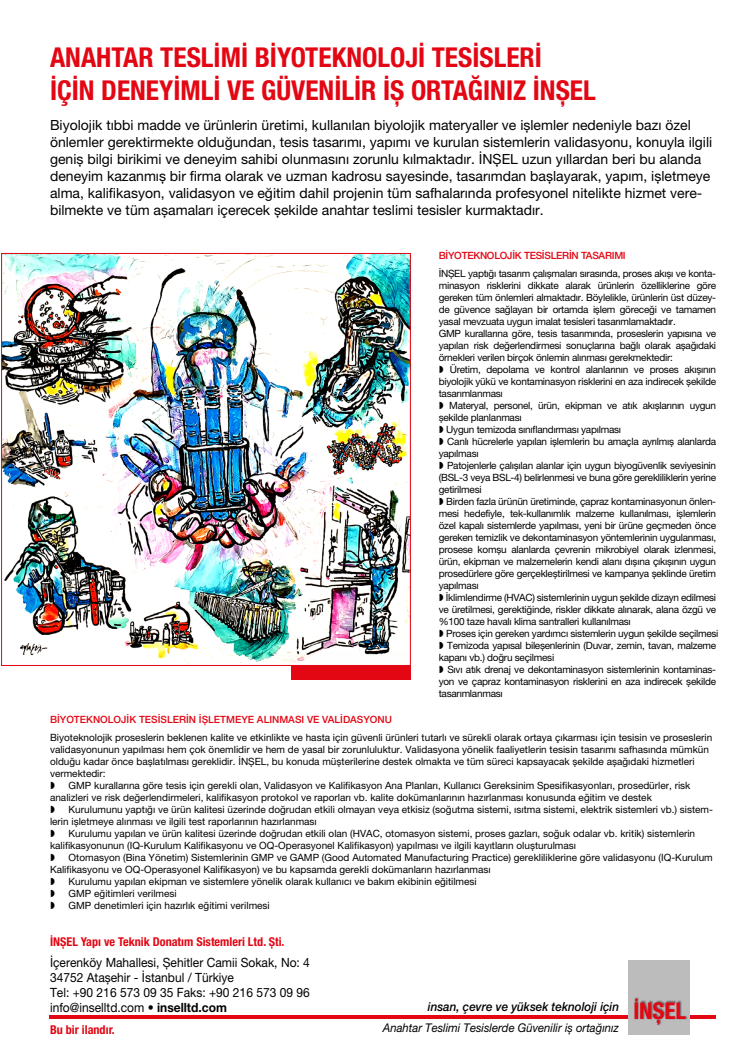
<style>
.page{position:relative;width:752px;height:1063px;background:#fff}
.page>*{position:absolute;margin:0;border:0;box-sizing:border-box;transform-origin:0 0}
.t1{font:700 condensed 27.4px/32.9px "Helvetica Neue LT Pro";color:#e30613}
.t2{font:700 condensed 23px "Helvetica Neue LT Pro";color:#e30613}
.t3{font:14px/17px "Helvetica Neue LT Pro";color:#000}
.t4{font:12.7px/15px "Helvetica Neue LT Pro";color:#000;scale:.94 1}
.t5{font:italic 500 12.4px "Helvetica Neue LT Pro";color:#000;scale:.94 1}
.t6{font:700 condensed 12.2px "Helvetica Neue LT Pro";color:#e30613}
.t7{font:italic 12px "Helvetica Neue LT Pro";color:#000;scale:.94 1}
.t8{font:10px/12px "Helvetica Neue LT Pro";letter-spacing:-.025em;color:#000}
.t9{font:10px "Helvetica Neue LT Pro";color:#000}
.t10{font:500 10px "Helvetica Neue LT Pro";color:#e30613}
.t11{font:500 10px "Helvetica Neue LT Pro";letter-spacing:-.025em;color:#e30613}
.s1{font-weight:700}
</style>
<div class="page">
<div style="left:291px;top:651px;width:119px;height:29px;background:#e30613"></div>
<img style="left:3px;top:255px;width:405px;height:409px">
<hr style="left:50px;top:1015px;width:665px;height:4px;background:#e30613">
<div style="left:628px;top:961px;width:61px;height:74px;background:#bdbcbd"></div>
<img style="left:634px;top:997px;width:54px;height:28px">
<h1 class="t1" style="left:50px;top:41px;width:547px">ANAHTAR TESLİMİ BİYOTEKNOLOJİ TESİSLERİ<br>İÇİN DENEYİMLİ VE GÜVENİLİR İȘ ORTAĞINIZ İNȘEL</h1>
<p class="t3" style="left:50px;top:116px;width:663px">Biyolojik tıbbi madde ve ürünlerin üretimi, kullanılan biyolojik materyaller ve ișlemler nedeniyle bazı özel önlemler gerektirmekte olduğundan, tesis tasarımı, yapımı ve kurulan sistemlerin validasyonu, konuyla ilgili geniș bilgi birikimi ve deneyim sahibi olunmasını zorunlu kılmaktadır. İNȘEL uzun yıllardan beri bu alanda deneyim kazanmıș bir firma olarak ve uzman kadrosu sayesinde, tasarımdan bașlayarak, yapım, ișletmeye alma, kalifikasyon, validasyon ve eğitim dahil projenin tüm safhalarında profesyonel nitelikte hizmet vere&shy;bilmekte ve tüm așamaları içerecek șekilde anahtar teslimi tesisler kurmaktadır.</p>
<p class="t11" style="left:438px;top:250px;width:188px">BİYOTEKNOLOJİK TESİSLERİN TASARIMI</p>
<p class="t8" style="left:438px;top:267px;width:279px">İNȘEL yaptığı tasarım çalıșmaları sırasında, proses akıșı ve konta&shy;minasyon risklerini dikkate alarak ürünlerin özelliklerine göre gereken tüm önlemleri almaktadır. Böylelikle, ürünlerin üst düzey&shy;de güvence sağlayan bir ortamda ișlem göreceği ve tamamen yasal mevzuata uygun imalat tesisleri tasarımlamaktadır.<br>GMP kurallarına göre, tesis tasarımında, proseslerin yapısına ve yapılan risk değerlendirmesi sonuçlarına bağlı olarak așağıdaki örnekleri verilen birçok önlemin alınması gerekmektedir:</p>
<p class="t8" style="left:438px;top:363px;width:279px;text-align:justify;text-indent:11px">Üretim, depolama ve kontrol alanlarının ve proses akıșının biyolojik yükü ve kontaminasyon risklerini en aza indirecek șekilde tasarımlanması</p>
<p class="t8" style="left:449px;top:399px;width:268px">Materyal, personel, ürün, ekipman ve atık akıșlarının uygun</p>
<p class="t8" style="left:438px;top:411px;width:84px">șekilde planlanması</p>
<p class="t8" style="left:446px;top:423px;width:176px">Uygun temizoda sınıflandırması yapılması</p>
<p class="t8" style="left:447px;top:435px;width:270px">Canlı hücrelerle yapılan ișlemlerin bu amaçla ayrılmıș alanlarda</p>
<p class="t8" style="left:438px;top:447px;width:41px">yapılması</p>
<p class="t8" style="left:447px;top:459px;width:270px">Patojenlerle çalıșılan alanlar için uygun biyogüvenlik seviyesinin</p>
<p class="t8" style="left:438px;top:471px;width:279px">(BSL-3 veya BSL-4) belirlenmesi ve buna göre gerekliliklerin yerine</p>
<p class="t8" style="left:438px;top:483px;width:44px">getirilmesi</p>
<p class="t8" style="left:446px;top:495px;width:271px">Birden fazla ürünün üretiminde, çapraz kontaminasyonun önlen-</p>
<p class="t8" style="left:438px;top:507px;width:279px">mesi hedefiyle, tek-kullanımlık malzeme kullanılması, ișlemlerin</p>
<p class="t8" style="left:438px;top:519px;width:279px">özel kapalı sistemlerde yapılması, yeni bir ürüne geçmeden önce</p>
<p class="t8" style="left:438px;top:531px;width:279px">gereken temizlik ve dekontaminasyon yöntemlerinin uygulanması,</p>
<p class="t8" style="left:438px;top:543px;width:279px">prosese komșu alanlarda çevrenin mikrobiyel olarak izlenmesi,</p>
<p class="t8" style="left:438px;top:555px;width:279px">ürün, ekipman ve malzemelerin kendi alanı dıșına çıkıșının uygun</p>
<p class="t8" style="left:438px;top:567px;width:279px">prosedürlere göre gerçekleștirilmesi ve kampanya șeklinde üretim</p>
<p class="t8" style="left:438px;top:579px;width:41px">yapılması</p>
<p class="t8" style="left:445px;top:591px;width:271px">İklimlendirme (HVAC) sistemlerinin uygun șekilde dizayn edilmesi</p>
<p class="t8" style="left:438px;top:603px;width:279px">ve üretilmesi, gerektiğinde, riskler dikkate alınarak, alana özgü ve</p>
<p class="t8" style="left:438px;top:615px;width:193px">%100 taze havalı klima santralleri kullanılması</p>
<p class="t8" style="left:446px;top:627px;width:273px">Proses için gereken yardımcı sistemlerin uygun șekilde seçilmesi</p>
<p class="t8" style="left:447px;top:639px;width:270px">Temizoda yapısal bileșenlerinin (Duvar, zemin, tavan, malzeme</p>
<p class="t8" style="left:438px;top:651px;width:117px">kapanı vb.) doğru seçilmesi</p>
<p class="t8" style="left:447px;top:663px;width:270px">Sıvı atık drenaj ve dekontaminasyon sistemlerinin kontaminas-</p>
<p class="t8" style="left:438px;top:675px;width:279px">yon ve çapraz kontaminasyon risklerini en aza indirecek șekilde</p>
<p class="t8" style="left:438px;top:687px;width:65px">tasarımlanması</p>
<p class="t10" style="left:50px;top:714px;width:343px">BİYOTEKNOLOJİK TESİSLERİN İȘLETMEYE ALINMASI VE VALİDASYONU</p>
<p class="t9" style="left:50px;top:732px;width:663px">Biyoteknolojik proseslerin beklenen kalite ve etkinlikte ve hasta için güvenli ürünleri tutarlı ve sürekli olarak ortaya çıkarması için tesisin ve proseslerin</p>
<p class="t9" style="left:50px;top:744px;width:660px">validasyonunun yapılması hem çok önemlidir ve hem de yasal bir zorunluluktur. Validasyona yönelik faaliyetlerin tesisin tasarımı safhasında mümkün</p>
<p class="t9" style="left:50px;top:756px;width:646px">olduğu kadar önce bașlatılması gereklidir. İNȘEL, bu konuda müșterilerine destek olmakta ve tüm süreci kapsayacak șekilde așağıdaki hizmetleri</p>
<p class="t9" style="left:50px;top:768px;width:57px">vermektedir:</p>
<p class="t9" style="left:69px;top:780px;width:623px">GMP kurallarına göre tesis için gerekli olan, Validasyon ve Kalifikasyon Ana Planları, Kullanıcı Gereksinim Spesifikasyonları, prosedürler, risk</p>
<p class="t9" style="left:50px;top:792px;width:603px">analizleri ve risk değerlendirmeleri, kalifikasyon protokol ve raporları vb. kalite dokümanlarının hazırlanması konusunda eğitim ve destek</p>
<p class="t9" style="left:69px;top:804px;width:645px">Kurulumunu yaptığı ve ürün kalitesi üzerinde doğrudan etkili olmayan veya etkisiz (soğutma sistemi, ısıtma sistemi, elektrik sistemleri vb.) sistem-</p>
<p class="t9" style="left:50px;top:816px;width:268px">lerin ișletmeye alınması ve ilgili test raporlarının hazırlanması</p>
<p class="t9" style="left:69px;top:828px;width:627px">Kurulumu yapılan ve ürün kalitesi üzerinde doğrudan etkili olan (HVAC, otomasyon sistemi, proses gazları, soğuk odalar vb. kritik) sistemlerin</p>
<p class="t9" style="left:50px;top:840px;width:527px">kalifikasyonunun (IQ-Kurulum Kalifikasyonu ve OQ-Operasyonel Kalifikasyon) yapılması ve ilgili kayıtların olușturulması</p>
<p class="t9" style="left:69px;top:852px;width:645px">Otomasyon (Bina Yönetim) Sistemlerinin GMP ve GAMP (Good Automated Manufacturing Practice) gerekliliklerine göre validasyonu (IQ-Kurulum</p>
<p class="t9" style="left:50px;top:864px;width:442px">Kalifikasyonu ve OQ-Operasyonel Kalifikasyon) ve bu kapsamda gerekli dokümanların hazırlanması</p>
<p class="t9" style="left:69px;top:876px;width:409px">Kurulumu yapılan ekipman ve sistemlere yönelik olarak kullanıcı ve bakım ekibinin eğitilmesi</p>
<p class="t9" style="left:69px;top:888px;width:109px">GMP eğitimleri verilmesi</p>
<p class="t9" style="left:69px;top:900px;width:202px">GMP denetimleri için hazırlık eğitimi verilmesi</p>
<p class="t6" style="left:50px;top:935px;width:236px">İNȘEL Yapı ve Teknik Donatım Sistemleri Ltd. Ști.</p>
<p class="t4" style="left:50px;top:954px;width:278px">İçerenköy Mahallesi, Șehitler Camii Sokak, No: 4<br>34752 Atașehir - İstanbul / Türkiye<br>Tel: +90 216 573 09 35 Faks: +90 216 573 09 96 info@inselltd.com • <span class="s1">inselltd.com</span></p>
<p class="t6" style="left:50px;top:1023px;width:66px">Bu bir ilandır.</p>
<p class="t5" style="left:427px;top:999px;width:205px">insan, çevre ve yüksek teknoloji için</p>
<p class="t7" style="left:382px;top:1021px;width:252px">Anahtar Teslimi Tesislerde Güvenilir iș ortağınız</p>
<h2 class="t2" style="left:633px;top:997px;width:54px">İNȘEL</h2>
</div>
